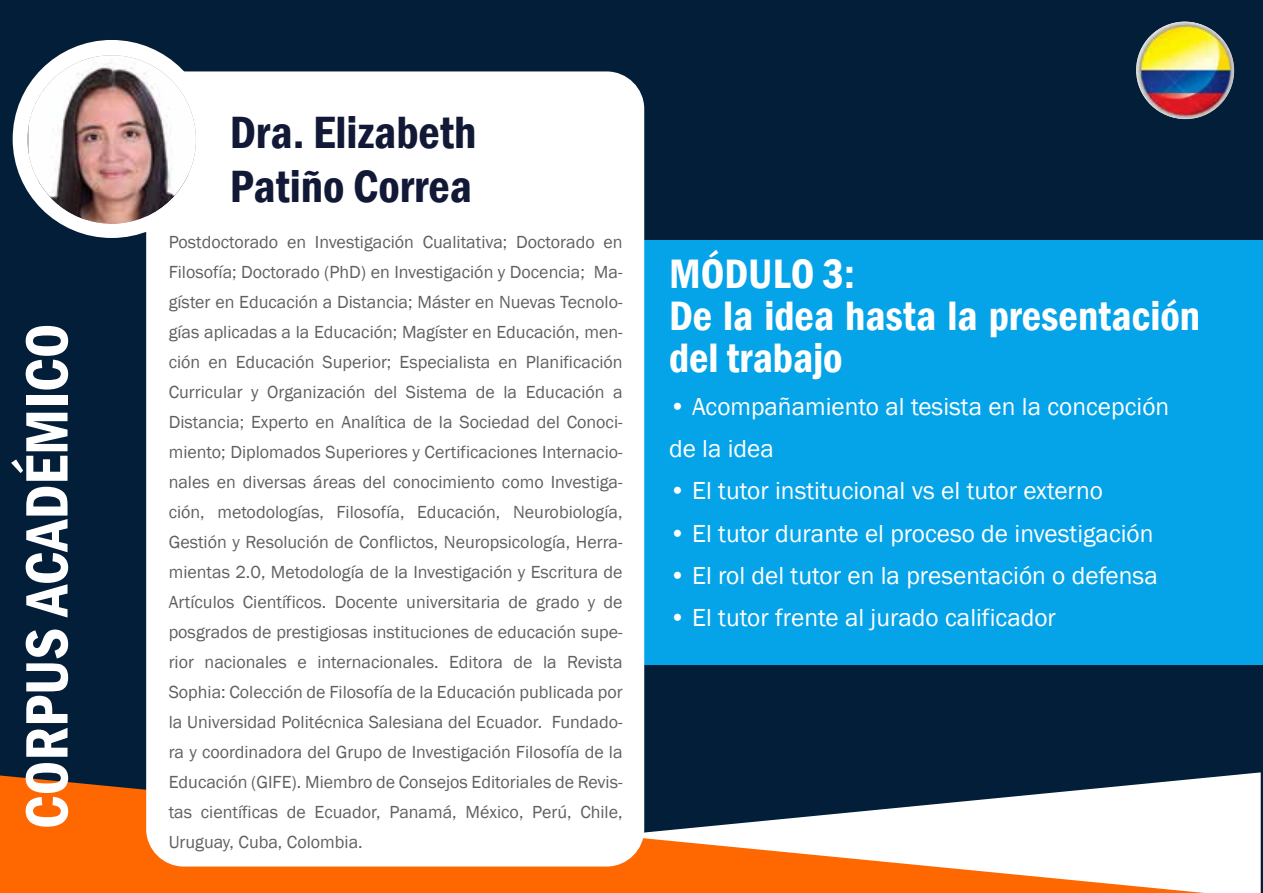
<style>
.page{position:relative;width:1263px;height:893px;background:#fff}
.page>*{position:absolute;margin:0;border:0;box-sizing:border-box;transform-origin:0 0}
.t1{font:600 condensed 61.8px "Franklin Gothic";color:#fff}
.t2{font:600 condensed 46.5px/53.6px "Franklin Gothic";color:#121936}
.t3{font:600 condensed 42.3px/42.3px "Franklin Gothic";color:#fff}
.t4{font:25.35px/42.3px "Franklin Gothic";color:#fff}
.t5{font:18px/30px "Franklin Gothic";color:#606060;text-align:justify}
</style>
<div class="page">
<div style="left:1px;top:0;width:1262px;height:893px;background:#021e38"></div>
<svg style="left:644px;top:772px;width:617px;height:121px;fill:#fff"></svg>
<svg style="left:0;top:775px;width:1205px;height:118px"></svg>
<div style="left:644px;top:240px;width:618px;height:424px;background:#05a3e8"></div>
<div style="left:146px;top:71px;width:498px;height:795px;background:#fff;border-radius:38px"></div>
<div style="left:13px;top:40px;width:198px;height:198px;background:#fff;border-radius:50%"></div>
<img style="left:28px;top:55px;width:168px;height:169px;border-radius:83px">
<img style="left:1139px;top:23px;width:92px;height:94px">
<img style="left:1136px;top:22px;width:97px;height:97px;border-radius:48px">
<h1 class="t1" style="left:6px;top:829px;width:507px;rotate:-90deg">CORPUS ACADÉMICO</h1>
<h2 class="t2" style="left:230px;top:105px;width:248px">Dra. Elizabeth<br>Patiño Correa</h2>
<p class="t5" style="left:169px;top:227px;width:455px">Postdoctorado en Investigación Cualitativa; Doctorado en Filosofía; Doctorado (PhD) en Investigación y Docencia; Ma&shy;gíster en Educación a Distancia; Máster en Nuevas Tecnolo&shy;gías aplicadas a la Educación; Magíster en Educación, men&shy;ción en Educación Superior; Especialista en Planificación Curricular y Organización del Sistema de la Educación a Distancia; Experto en Analítica de la Sociedad del Conoci&shy;miento; Diplomados Superiores y Certificaciones Internacio&shy;nales en diversas áreas del conocimiento como Investiga&shy;ción, metodologías, Filosofía, Educación, Neurobiología, Gestión y Resolución de Conflictos, Neuropsicología, Herra&shy;mientas 2.0, Metodología de la Investigación y Escritura de Artículos Científicos. Docente universitaria de grado y de posgrados de prestigiosas instituciones de educación supe&shy;rior nacionales e internacionales. Editora de la Revista Sophia: Colección de Filosofía de la Educación publicada por la Universidad Politécnica Salesiana del Ecuador. Fundado&shy;ra y coordinadora del Grupo de Investigación Filosofía de la Educación (GIFE). Miembro de Consejos Editoriales de Revis&shy;tas científicas de Ecuador, Panamá, México, Perú, Chile, Uruguay, Cuba, Colombia.</p>
<h3 class="t3" style="left:669px;top:252px;width:532px">MÓDULO 3:<br>De la idea hasta la presentación del trabajo</h3>
<h3 class="t4" style="left:669px;top:386px;width:502px">• Acompañamiento al tesista en la concepción de la idea</h3>
<h3 class="t4" style="left:669px;top:470px;width:435px">• El tutor institucional vs el tutor externo</h3>
<h3 class="t4" style="left:669px;top:512px;width:486px">• El tutor durante el proceso de investigación</h3>
<h3 class="t4" style="left:669px;top:555px;width:490px">• El rol del tutor en la presentación o defensa</h3>
<h3 class="t4" style="left:669px;top:597px;width:388px">• El tutor frente al jurado calificador</h3>
</div>
